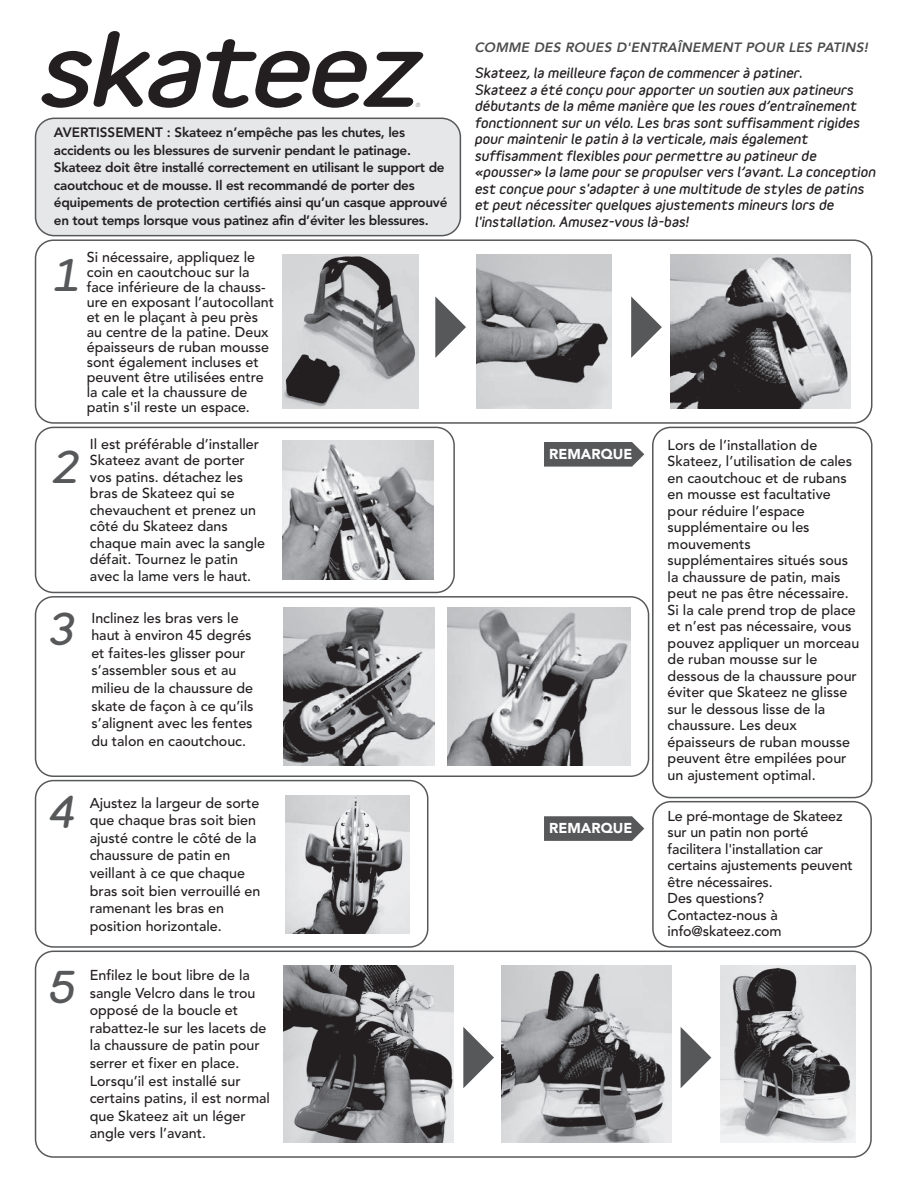
<style>
.page{position:relative;width:918px;height:1188px;background:#fff}
.page>*{position:absolute;margin:0;border:0;box-sizing:border-box;transform-origin:0 0}
.t1{font:italic 900 39.15px "Variable";color:#57585a;scale:1.17 1}
.t2{font:500 14.25px/16.5px "Avenir";color:#231f20}
.t3{font:900 14.25px "Avenir";color:#fff}
.t4{font:800 13.5px/17.5px "Avenir";letter-spacing:-.02em;color:#231f20}
.t5{font:italic 800 13.5px "Avenir";letter-spacing:.02em;color:#4b4c4d}
.t6{font:italic 900 12.9px/16.5px "Variable";color:#231f20;scale:1.11 1}
.t7{font:italic 5.85px "Avenir";color:#8a8c8f}
</style>
<div class="page">
<img style="left:284px;top:608px;width:151px;height:158px">
<img style="left:447px;top:608px;width:183px;height:158px">
<img style="left:286px;top:795px;width:124px;height:139px">
<img style="left:720px;top:966px;width:135px;height:176px">
<img style="left:283px;top:966px;width:170px;height:177px">
<img style="left:501px;top:966px;width:171px;height:176px">
<img style="left:283px;top:440px;width:151px;height:139px">
<img style="left:283px;top:255px;width:136px;height:154px">
<img style="left:477px;top:254px;width:134px;height:155px">
<img style="left:670px;top:254px;width:180px;height:155px">
<svg style="left:41px;top:31px;width:383px;height:77px"></svg>
<svg style="left:435px;top:296px;width:31px;height:62px"></svg>
<svg style="left:631px;top:296px;width:31px;height:62px"></svg>
<svg style="left:463px;top:1027px;width:31px;height:61px"></svg>
<svg style="left:681px;top:1027px;width:30px;height:61px"></svg>
<div style="left:35px;top:239px;width:837px;height:185px;border:2px solid #57585a;border-radius:18px"></div>
<div style="left:35px;top:427px;width:420px;height:166px;border:2px solid #57585a;border-radius:18px"></div>
<div style="left:35px;top:596px;width:614px;height:181px;border:2px solid #57585a;border-radius:18px"></div>
<div style="left:35px;top:951px;width:837px;height:207px;border:2px solid #57585a;border-radius:18px"></div>
<div style="left:35px;top:780px;width:393px;height:168px;border:2px solid #57585a;border-radius:18px"></div>
<div style="left:652px;top:427px;width:220px;height:371px;border:2px solid #57585a;border-radius:18px"></div>
<div style="left:652px;top:801px;width:220px;height:147px;border:2px solid #57585a;border-radius:18px"></div>
<svg style="left:544px;top:442px;width:100px;height:25px;background:#636466"></svg>
<svg style="left:544px;top:816px;width:100px;height:25px;background:#636465"></svg>
<div style="left:36px;top:118px;width:424px;height:118px;background:#e6e7e9;border-radius:19px"></div>
<div style="left:35px;top:118px;width:426px;height:118px;border:2px solid #57585a;border-radius:19px"></div>
<p class="t7" style="left:416px;top:102px;width:6px">®</p>
<p class="t4" style="left:54px;top:124px;width:395px">AVERTISSEMENT : Skateez n’empêche pas les chutes, les accidents ou les blessures de survenir pendant le patinage.<br>Skateez doit être installé correctement en utilisant le support de caoutchouc et de mousse. Il est recommandé de porter des équipements de protection certifiés ainsi qu’un casque approuvé en tout temps lorsque vous patinez afin d’éviter les blessures.</p>
<h1 class="t1" style="left:51px;top:249px;width:25px">1</h1>
<p class="t2" style="left:87px;top:250px;width:189px;line-height:15px">Si nécessaire, appliquez le coin en caoutchouc sur la face inférieure de la chauss&shy;ure en exposant l’autocollant et en le plaçant à peu près au centre de la patine. Deux épaisseurs de ruban mousse sont également incluses et peuvent être utilisées entre la cale et la chaussure de patin s'il reste un espace.</p>
<h1 class="t1" style="left:51px;top:441px;width:25px">2</h1>
<p class="t2" style="left:90px;top:436px;width:177px">Il est préférable d’installer<br>Skateez avant de porter vos patins. détachez les bras de Skateez qui se chevauchent et prenez un côté du Skateez dans chaque main avec la sangle défait. Tournez le patin avec la lame vers le haut.</p>
<h1 class="t1" style="left:46px;top:604px;width:25px">3</h1>
<p class="t2" style="left:91px;top:609px;width:164px;line-height:17.5px">Inclinez les bras vers le haut à environ 45 degrés et faites-les glisser pour s’assembler sous et au milieu de la chaussure de skate de façon à ce qu’ils s’alignent avec les fentes du talon en caoutchouc.</p>
<h1 class="t1" style="left:46px;top:786px;width:25px">4</h1>
<h1 class="t1" style="left:46px;top:961px;width:25px">5</h1>
<p class="t2" style="left:90px;top:794px;width:172px;line-height:17.5px">Ajustez la largeur de sorte que chaque bras soit bien ajusté contre le côté de la chaussure de patin en veillant à ce que chaque bras soit bien verrouillé en ramenant les bras en position horizontale.</p>
<p class="t2" style="left:90px;top:967px;width:182px;line-height:17.5px">Enfilez le bout libre de la sangle Velcro dans le trou opposé de la boucle et rabattez-le sur les lacets de la chaussure de patin pour serrer et fixer en place.<br>Lorsqu’il est installé sur certains patins, il est normal que Skateez ait un léger angle vers l’avant.</p>
<p class="t5" style="left:474px;top:39px;width:395px">COMME DES ROUES D'ENTRAÎNEMENT POUR LES PATINS!</p>
<p class="t6" style="left:474px;top:64px;width:363px">Skateez, la meilleure façon de commencer à patiner.<br>Skateez a été conçu pour apporter un soutien aux patineurs débutants de la même manière que les roues d’entraînement fonctionnent sur un vélo. Les bras sont suffisamment rigides pour maintenir le patin à la verticale, mais également suffisamment flexibles pour permettre au patineur de «pousser» la lame pour se propulser vers l’avant. La conception est conçue pour s'adapter à une multitude de styles de patins et peut nécessiter quelques ajustements mineurs lors de l'installation. Amusez-vous là-bas!</p>
<p class="t3" style="left:549px;top:446px;width:85px">REMARQUE</p>
<p class="t3" style="left:549px;top:820px;width:85px">REMARQUE</p>
<p class="t2" style="left:668px;top:437px;width:193px">Lors de l’installation de<br>Skateez, l’utilisation de cales en caoutchouc et de rubans en mousse est facultative pour réduire l’espace supplémentaire ou les mouvements supplémentaires situés sous la chaussure de patin, mais peut ne pas être nécessaire.<br>Si la cale prend trop de place et n’est pas nécessaire, vous pouvez appliquer un morceau de ruban mousse sur le dessous de la chaussure pour éviter que Skateez ne glisse sur le dessous lisse de la chaussure. Les deux épaisseurs de ruban mousse peuvent être empilées pour un ajustement optimal.</p>
<p class="t2" style="left:668px;top:808px;width:187px">Le pré-montage de Skateez sur un patin non porté facilitera l'installation car certains ajustements peuvent être nécessaires.<br>Des questions?<br>Contactez-nous à info@skateez.com</p>
</div>
